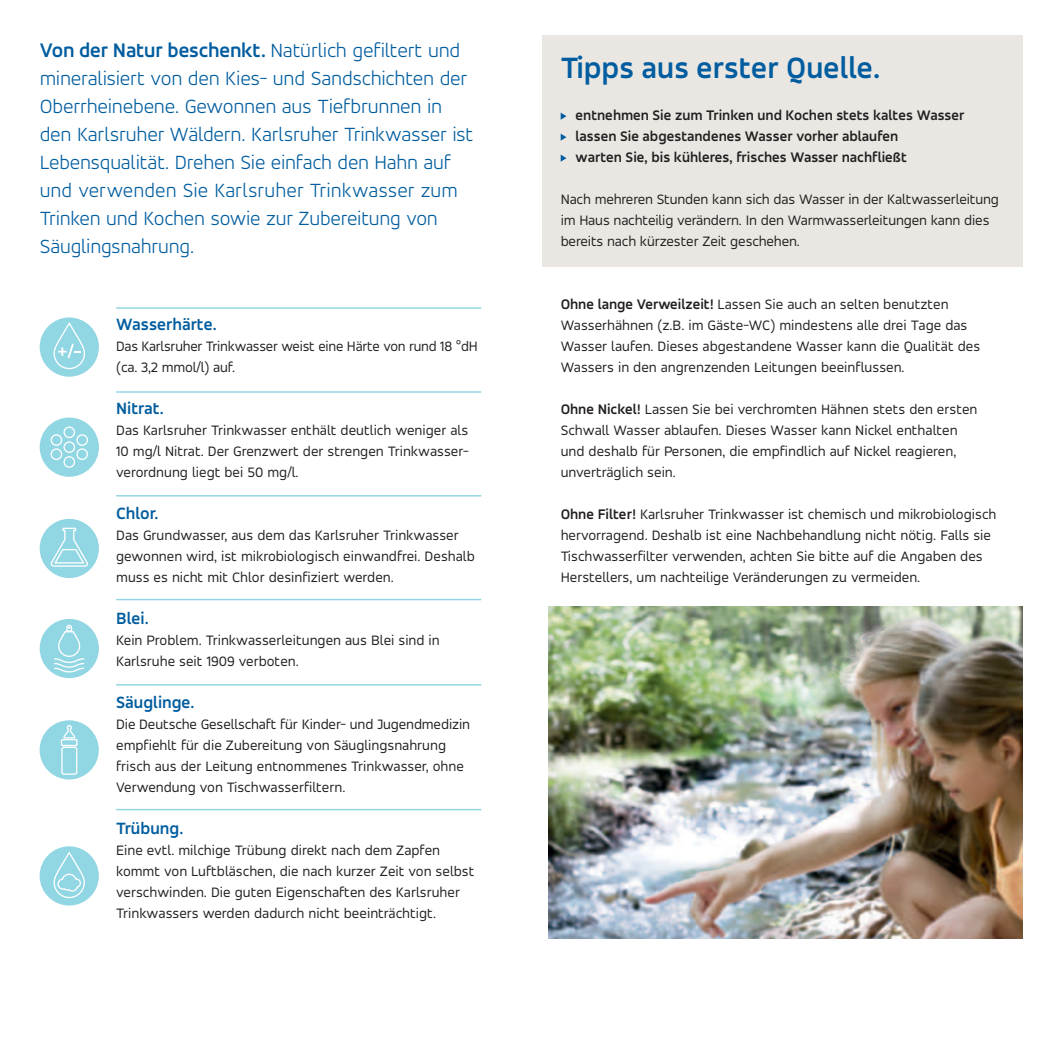
<style>
.page{position:relative;width:1042px;height:1042px;background:#fff}
.page>*{position:absolute;margin:0;border:0;box-sizing:border-box;transform-origin:0 0}
._01_copy{font:700 31.5px "Accord";color:#015d9f}
._03_intro_regular{font:300 21px/28px "Accord Alternate";letter-spacing:-.01em;color:#015d9f}
._01_copy-2{font:700 17.5px "Accord";color:#015d9f}
._01_copy-3{font:14.88px/21px "Accord";color:#231f20}
._01_copy-4{font:700 14.88px "Accord";color:#231f20}
.s1{font-weight:700}
</style>
<div class="page">
<div style="left:542px;top:36px;width:480px;height:231px;background:#eae7e3"></div>
<img style="left:548px;top:606px;width:474px;height:333px">
<svg style="left:561px;top:113px;width:5px;height:7px"></svg>
<svg style="left:561px;top:134px;width:5px;height:7px"></svg>
<svg style="left:561px;top:155px;width:5px;height:7px"></svg>
<div style="left:40px;top:417px;width:59px;height:60px;background:#91d6e3;border-radius:50%"></div>
<div style="left:63px;top:441px;width:12px;height:12px;border:1px solid #fff;border-radius:50%"></div>
<div style="left:63px;top:426px;width:12px;height:12px;border:1px solid #fff;border-radius:50%"></div>
<div style="left:63px;top:456px;width:12px;height:12px;border:1px solid #fff;border-radius:50%"></div>
<div style="left:76px;top:434px;width:12px;height:12px;border:1px solid #fff;border-radius:50%"></div>
<div style="left:76px;top:448px;width:12px;height:12px;border:1px solid #fff;border-radius:50%"></div>
<div style="left:51px;top:434px;width:11px;height:12px;border:1px solid #fff;border-radius:50%"></div>
<div style="left:51px;top:448px;width:11px;height:12px;border:1px solid #fff;border-radius:50%"></div>
<div style="left:40px;top:720px;width:59px;height:59px;background:#91d6e3;border-radius:50%"></div>
<svg style="left:60px;top:725px;width:18px;height:50px"></svg>
<hr style="left:116px;top:307px;width:365px;height:2px;background:#91d6e3">
<hr style="left:116px;top:391px;width:365px;height:2px;background:#91d6e3">
<hr style="left:116px;top:495px;width:365px;height:1px;background:#91d6e3">
<hr style="left:116px;top:599px;width:365px;height:1px;background:#91d6e3">
<hr style="left:116px;top:684px;width:365px;height:1px;background:#91d6e3">
<hr style="left:116px;top:809px;width:365px;height:1px;background:#91d6e3">
<div style="left:40px;top:519px;width:59px;height:59px;background:#91d6e3;border-radius:50%"></div>
<svg style="left:50px;top:527px;width:38px;height:40px"></svg>
<div style="left:40px;top:317px;width:59px;height:60px;background:#91d6e3;border-radius:50%"></div>
<svg style="left:53px;top:321px;width:33px;height:49px"></svg>
<div style="left:40px;top:846px;width:59px;height:59px;background:#91d6e3;border-radius:50%"></div>
<svg style="left:53px;top:850px;width:33px;height:49px"></svg>
<div style="left:40px;top:619px;width:59px;height:59px;background:#91d6e3;border-radius:50%"></div>
<svg style="left:54px;top:624px;width:31px;height:49px"></svg>
<p class="_03_intro_regular" style="left:40px;top:35px;width:435px"><span class="s1">Von der Natur beschenkt.</span> Natürlich gefiltert und mineralisiert von den Kies- und Sandschichten der Oberrheinebene. Gewonnen aus Tiefbrunnen in den Karlsruher Wäldern. Karlsruher Trinkwasser ist Lebensqualität. Drehen Sie einfach den Hahn auf und verwenden Sie Karlsruher Trinkwasser zum Trinken und Kochen sowie zur Zubereitung von Säuglingsnahrung.</p>
<p class="_01_copy-2" style="left:116px;top:313px;width:102px">Wasserhärte.</p>
<p class="_01_copy-3" style="left:116px;top:335px;width:363px">Das Karlsruher Trinkwasser weist eine Härte von rund 18 °dH (ca. 3,2 mmol/l) auf.</p>
<p class="_01_copy-2" style="left:116px;top:397px;width:49px">Nitrat.</p>
<p class="_01_copy-3" style="left:116px;top:419px;width:354px;text-align:justify">Das Karlsruher Trinkwasser enthält deutlich weniger als 10 mg/l Nitrat. Der Grenzwert der strengen Trinkwasser&shy;verordnung liegt bei 50 mg/l.</p>
<p class="_01_copy-2" style="left:116px;top:502px;width:44px">Chlor.</p>
<p class="_01_copy-3" style="left:116px;top:524px;width:360px">Das Grundwasser, aus dem das Karlsruher Trinkwasser gewonnen wird, ist mikrobiologisch einwandfrei. Deshalb muss es nicht mit Chlor desinfiziert werden.</p>
<p class="_01_copy-2" style="left:116px;top:607px;width:34px">Blei.</p>
<p class="_01_copy-3" style="left:116px;top:629px;width:325px">Kein Problem. Trinkwasserleitungen aus Blei sind in<br>Karlsruhe seit 1909 verboten.</p>
<p class="_01_copy-2" style="left:116px;top:691px;width:80px">Säuglinge.</p>
<p class="_01_copy-3" style="left:116px;top:713px;width:355px">Die Deutsche Gesellschaft für Kinder- und Jugendmedizin empfiehlt für die Zubereitung von Säuglingsnahrung frisch aus der Leitung entnommenes Trinkwasser, ohne Verwendung von Tischwasserfiltern.</p>
<p class="_01_copy-2" style="left:116px;top:817px;width:69px">Trübung.</p>
<p class="_01_copy-3" style="left:116px;top:839px;width:360px">Eine evtl. milchige Trübung direkt nach dem Zapfen kommt von Luftbläschen, die nach kurzer Zeit von selbst verschwinden. Die guten Eigenschaften des Karlsruher Trinkwassers werden dadurch nicht beeinträchtigt.</p>
<p class="_01_copy" style="left:561px;top:48px;width:321px">Tipps aus erster Quelle.</p>
<p class="_01_copy-4" style="left:575px;top:106px;width:390px">entnehmen Sie zum Trinken und Kochen stets kaltes Wasser</p>
<p class="_01_copy-4" style="left:575px;top:127px;width:324px">lassen Sie abgestandenes Wasser vorher ablaufen</p>
<p class="_01_copy-4" style="left:575px;top:148px;width:333px">warten Sie, bis kühleres, frisches Wasser nachfließt</p>
<p class="_01_copy-3" style="left:561px;top:188px;width:440px">Nach mehreren Stunden kann sich das Wasser in der Kaltwasserleitung im Haus nachteilig verändern. In den Warmwasserleitungen kann dies bereits nach kürzester Zeit geschehen.</p>
<p class="_01_copy-3" style="left:561px;top:293px;width:421px"><span class="s1">Ohne lange Verweilzeit!</span> Lassen Sie auch an selten benutzten Wasserhähnen (z.B. im Gäste-WC) mindestens alle drei Tage das Wasser laufen. Dieses abgestandene Wasser kann die Qualität des Wassers in den angrenzenden Leitungen beeinflussen.</p>
<p class="_01_copy-3" style="left:561px;top:398px;width:418px"><span class="s1">Ohne Nickel!</span> Lassen Sie bei verchromten Hähnen stets den ersten Schwall Wasser ablaufen. Dieses Wasser kann Nickel enthalten und deshalb für Personen, die empfindlich auf Nickel reagieren, unverträglich sein.</p>
<p class="_01_copy-3" style="left:561px;top:503px;width:437px"><span class="s1">Ohne Filter!</span> Karlsruher Trinkwasser ist chemisch und mikrobiologisch hervorragend. Deshalb ist eine Nachbehandlung nicht nötig. Falls sie Tischwasserfilter verwenden, achten Sie bitte auf die Angaben des Herstellers, um nachteilige Veränderungen zu vermeiden.</p>
</div>
